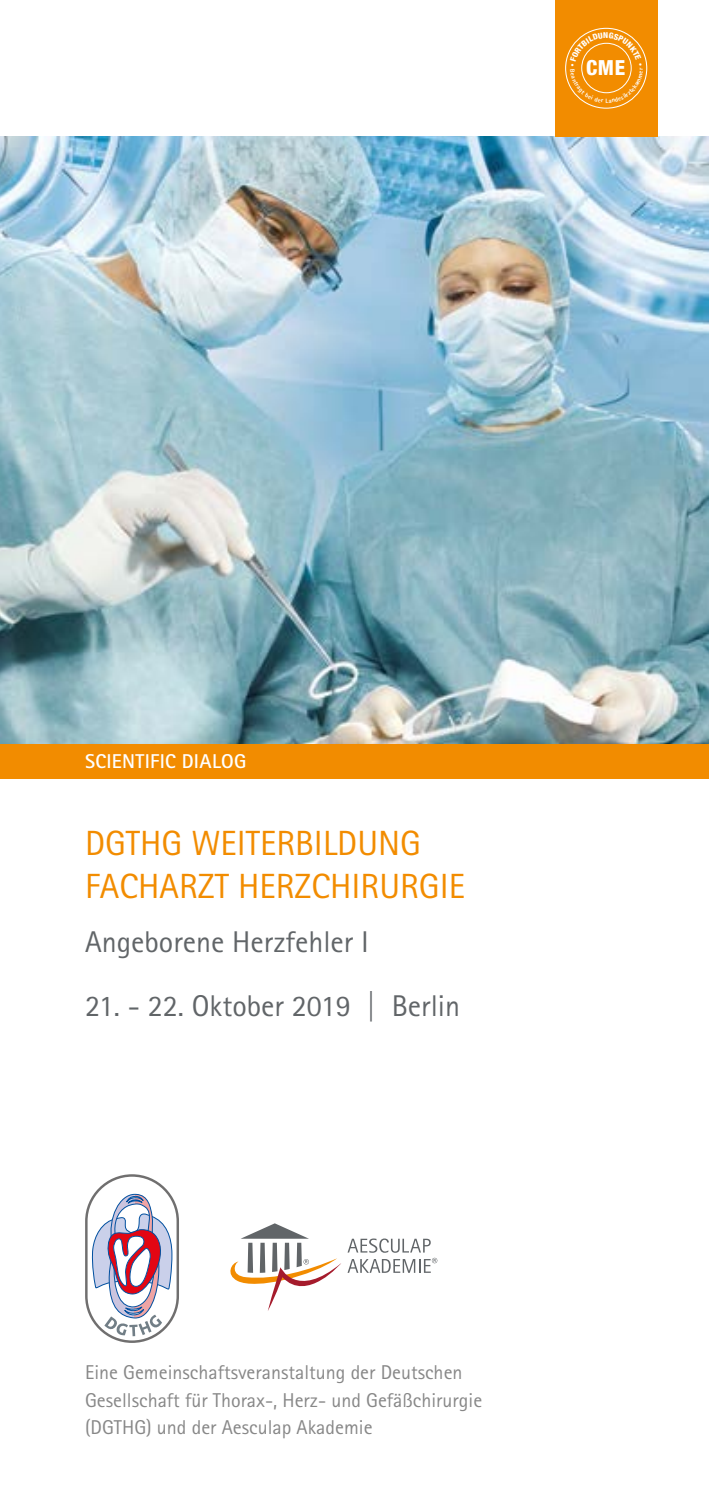
<style>
.page{position:relative;width:709px;height:1489px;background:#fff}
.page>*{position:absolute;margin:0;border:0;box-sizing:border-box;transform-origin:0 0}
.t1{font:35px/42.5px "Rotis Sans Serif Pro";color:#f28c00}
.t2{font:30px "Rotis Sans Serif Pro";color:#616568}
.t3{font:800 condensed 20.75px "Helvetica Neue";color:#fff}
.t4{font:20px/27.5px "Rotis Sans Serif Pro";color:#878787}
.t5{font:700 20px "Rotis Sans Serif Pro";letter-spacing:.015em;color:#fff}
</style>
<div class="page">
<img style="left:0;top:136px;width:709px;height:608px">
<div style="left:555px;top:0;width:102px;height:136px;background:#f28c00"></div>
<div style="left:565px;top:28px;width:82px;height:81px;border:1px solid #fff;border-radius:50%"></div>
<div style="left:0;top:744px;width:709px;height:34px;background:#f28c00"></div>
<div style="left:85px;top:1174px;width:94px;height:168px;border:2px solid #706f6f;border-radius:46px"></div>
<svg style="left:91px;top:1193px;width:82px;height:143px"></svg>
<svg style="left:347px;top:1238px;width:90px;height:34px"></svg>
<svg style="left:230px;top:1223px;width:111px;height:87px"></svg>
<svg style="left:570px;top:32px;width:73px;height:71px"></svg>
<p class="t3" style="left:586px;top:54px;width:41px">CME</p>
<p class="t5" style="left:85px;top:749px;width:163px">SCIENTIFIC DIALOG</p>
<h1 class="t1" style="left:85px;top:822px;width:381px">DGTHG WEITERBILDUNG<br>FACHARZT HERZCHIRURGIE</h1>
<h2 class="t2" style="left:85px;top:924px;width:285px">Angeborene Herzfehler I</h2>
<h2 class="t2" style="left:85px;top:988px;width:376px">21. - 22. Oktober 2019 | Berlin</h2>
<p class="t4" style="left:85px;top:1358px;width:398px">Eine Gemeinschaftsveranstaltung der Deutschen<br>Gesellschaft für Thorax-, Herz- und Gefäßchirurgie (DGTHG) und der Aesculap Akademie</p>
</div>
